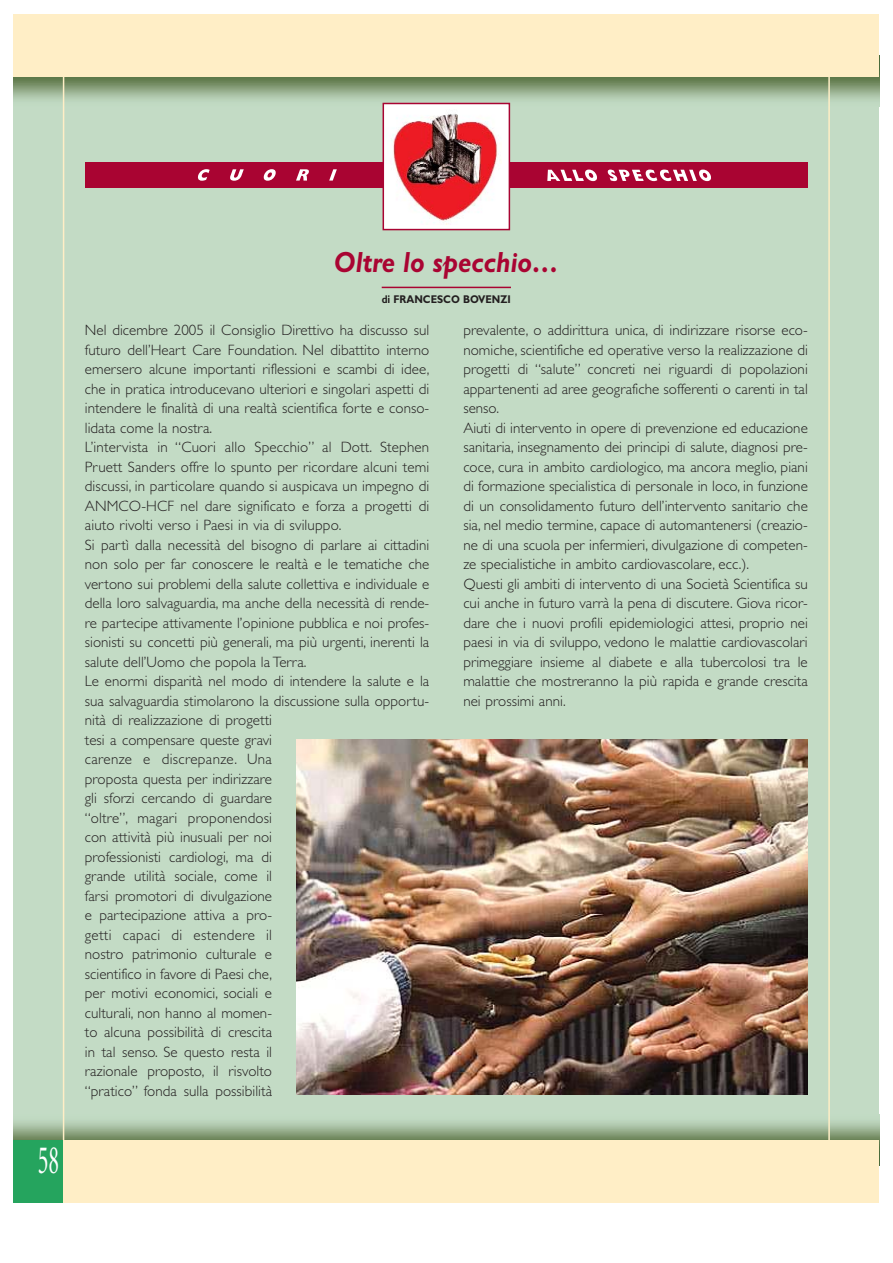
<style>
.page{position:relative;width:893px;height:1263px;background:#fff}
.page>*{position:absolute;margin:0;border:0;box-sizing:border-box;transform-origin:0 0}
.t1{font:40.5px "Minion";color:#fff;scale:.55 1}
.t2{font:italic 700 29.25px "Gill Sans";color:#a90432;scale:.9 1}
.t3{font:300 15px/19.5px "Gill Sans";color:#231f20}
.t4{font:700 11.25px "Gill Sans";color:#231f20;scale:.9 1}
</style>
<div class="page">
<div style="left:14px;top:56px;width:865px;height:1084px;background:#c3dbc5"></div>
<img style="left:14px;top:1115px;width:865px;height:25px">
<img style="left:14px;top:77px;width:865px;height:30px">
<hr style="left:63px;top:15px;width:1px;height:1188px;background:#ffeec6">
<hr style="left:828px;top:15px;width:2px;height:1188px;background:#ffeec6">
<div style="left:14px;top:15px;width:865px;height:62px;background:#ffeec6"></div>
<div style="left:14px;top:1140px;width:50px;height:63px;background:#25a45e"></div>
<div style="left:64px;top:1140px;width:815px;height:63px;background:#ffeec6"></div>
<div style="left:85px;top:162px;width:344px;height:26px;background:#a90432"></div>
<svg style="left:197px;top:169px;width:13px;height:12px"></svg>
<svg style="left:230px;top:169px;width:14px;height:12px"></svg>
<svg style="left:263px;top:169px;width:13px;height:12px"></svg>
<svg style="left:296px;top:169px;width:13px;height:12px"></svg>
<svg style="left:329px;top:169px;width:8px;height:12px"></svg>
<div style="left:463px;top:162px;width:345px;height:26px;background:#a90432"></div>
<svg style="left:547px;top:170px;width:50px;height:11px"></svg>
<svg style="left:607px;top:170px;width:104px;height:11px"></svg>
<div style="left:383px;top:103px;width:126px;height:127px;background:#fff"></div>
<img style="left:391px;top:114px;width:107px;height:110px">
<div style="left:382px;top:103px;width:128px;height:127px;border:2px solid #a90432"></div>
<hr style="left:382px;top:287px;width:129px;height:1px;background:#a90432">
<img style="left:296px;top:739px;width:512px;height:355px">
<h1 class="t1" style="left:38px;top:1144px;width:40px">58</h1>
<h2 class="t2" style="left:334px;top:252px;width:251px">Oltre lo specchio…</h2>
<p class="t4" style="left:382px;top:295px;width:145px">di FRANCESCO BOVENZI</p>
<p class="t3" style="left:85px;top:322px;width:346px">Nel dicembre 2005 il Consiglio Direttivo ha discusso sul futuro dell’Heart Care Foundation. Nel dibattito interno emersero alcune importanti riflessioni e scambi di idee, che in pratica introducevano ulteriori e singolari aspetti di intendere le finalità di una realtà scientifica forte e conso&shy;lidata come la nostra.<br>L’intervista in “Cuori allo Specchio” al Dott. Stephen Pruett Sanders offre lo spunto per ricordare alcuni temi discussi, in particolare quando si auspicava un impegno di ANMCO-HCF nel dare significato e forza a progetti di aiuto rivolti verso i Paesi in via di sviluppo.<br>Si partì dalla necessità del bisogno di parlare ai cittadini non solo per far conoscere le realtà e le tematiche che vertono sui problemi della salute collettiva e individuale e della loro salvaguardia, ma anche della necessità di rende&shy;re partecipe attivamente l’opinione pubblica e noi profes&shy;sionisti su concetti più generali, ma più urgenti, inerenti la salute dell’Uomo che popola la Terra.<br>Le enormi disparità nel modo di intendere la salute e la sua salvaguardia stimolarono la discussione sulla opportu&shy;nità di realizzazione di progetti<br>tesi a compensare queste gravi<br>carenze e discrepanze. Una<br>proposta questa per indirizzare<br>gli sforzi cercando di guardare<br>“oltre”, magari proponendosi<br>con attività più inusuali per noi<br>professionisti cardiologi, ma di<br>grande utilità sociale, come il<br>farsi promotori di divulgazione<br>e partecipazione attiva a pro-<br>getti capaci di estendere il<br>nostro patrimonio culturale e<br>scientifico in favore di Paesi che,<br>per motivi economici, sociali e<br>culturali, non hanno al momen-<br>to alcuna possibilità di crescita<br>in tal senso. Se questo resta il<br>razionale proposto, il risvolto<br>“pratico” fonda sulla possibilità</p>
<p class="t3" style="left:463px;top:322px;width:346px">prevalente, o addirittura unica, di indirizzare risorse eco&shy;nomiche, scientifiche ed operative verso la realizzazione di progetti di “salute” concreti nei riguardi di popolazioni appartenenti ad aree geografiche sofferenti o carenti in tal senso.<br>Aiuti di intervento in opere di prevenzione ed educazione sanitaria, insegnamento dei principi di salute, diagnosi pre&shy;coce, cura in ambito cardiologico, ma ancora meglio, piani di formazione specialistica di personale in loco, in funzione di un consolidamento futuro dell’intervento sanitario che sia, nel medio termine, capace di automantenersi (creazio&shy;ne di una scuola per infermieri, divulgazione di competen&shy;ze specialistiche in ambito cardiovascolare, ecc.).<br>Questi gli ambiti di intervento di una Società Scientifica su cui anche in futuro varrà la pena di discutere. Giova ricor&shy;dare che i nuovi profili epidemiologici attesi, proprio nei paesi in via di sviluppo, vedono le malattie cardiovascolari primeggiare insieme al diabete e alla tubercolosi tra le malattie che mostreranno la più rapida e grande crescita nei prossimi anni.</p>
</div>
